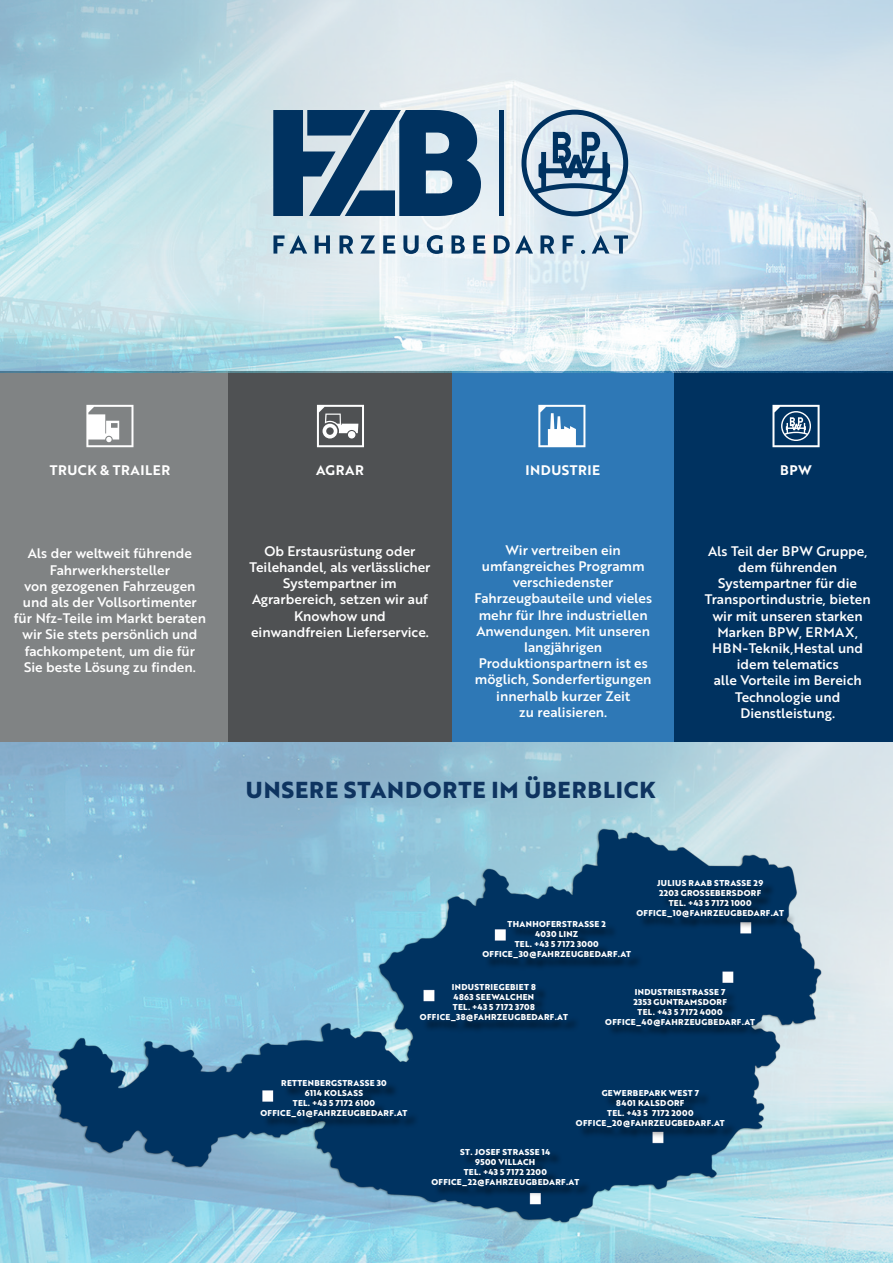
<style>
.page{position:relative;width:893px;height:1263px;background:#fff}
.page>*{position:absolute;margin:0;border:0;box-sizing:border-box;transform-origin:0 0}
.t1{font:700 22.5px "Brother 1816 Extra";letter-spacing:.04em;color:#0e3460}
.t2{font:13.5px/16.2px "Brother 1816 Medium";color:#fff;text-align:center}
.t3{font:13.5px "Brother 1816 Bold";letter-spacing:.04em;color:#fff}
.t4{font:700 8.25px/9.9px "Brother 1816 Extra";letter-spacing:.04em;color:#fff;text-align:center}
</style>
<div class="page">
<div style="left:0;top:371px;width:228px;height:371px;background:#808384"></div>
<div style="left:452px;top:371px;width:223px;height:371px;background:#2e78b6"></div>
<div style="left:674px;top:371px;width:219px;height:371px;background:#003260"></div>
<div style="left:228px;top:371px;width:224px;height:371px;background:#4f5153"></div>
<svg style="left:86px;top:405px;width:47px;height:42px"></svg>
<svg style="left:317px;top:405px;width:47px;height:42px"></svg>
<svg style="left:538px;top:405px;width:47px;height:42px"></svg>
<svg style="left:772px;top:405px;width:48px;height:42px"></svg>
<img style="left:0;top:0;width:893px;height:372px">
<img style="left:0;top:742px;width:893px;height:521px">
<svg style="left:521px;top:110px;width:107px;height:106px"></svg>
<div style="left:499px;top:110px;width:5px;height:106px;background:#003260"></div>
<svg style="left:273px;top:110px;width:208px;height:106px"></svg>
<svg style="left:273px;top:235px;width:34px;height:19px"></svg>
<svg style="left:315px;top:235px;width:15px;height:19px"></svg>
<svg style="left:339px;top:235px;width:14px;height:19px"></svg>
<svg style="left:360px;top:235px;width:15px;height:19px"></svg>
<svg style="left:383px;top:235px;width:12px;height:19px"></svg>
<svg style="left:403px;top:235px;width:16px;height:19px"></svg>
<svg style="left:427px;top:235px;width:16px;height:19px"></svg>
<svg style="left:451px;top:235px;width:14px;height:19px"></svg>
<svg style="left:473px;top:235px;width:12px;height:19px"></svg>
<svg style="left:494px;top:235px;width:39px;height:19px"></svg>
<svg style="left:540px;top:235px;width:14px;height:19px"></svg>
<svg style="left:563px;top:235px;width:11px;height:19px"></svg>
<svg style="left:581px;top:250px;width:4px;height:4px"></svg>
<svg style="left:592px;top:235px;width:36px;height:19px"></svg>
<img style="left:14px;top:816px;width:865px;height:423px">
<div style="left:607px;top:990px;width:160px;height:48px;background:#231f20;opacity:.75"></div>
<div style="left:262px;top:1082px;width:158px;height:48px;background:#231f20;opacity:.75"></div>
<div style="left:485px;top:923px;width:158px;height:48px;background:#231f20;opacity:.75"></div>
<div style="left:433px;top:1150px;width:159px;height:48px;background:#231f20;opacity:.75"></div>
<div style="left:422px;top:986px;width:158px;height:47px;background:#231f20;opacity:.75"></div>
<div style="left:578px;top:1092px;width:159px;height:48px;background:#231f20;opacity:.75"></div>
<div style="left:638px;top:882px;width:158px;height:48px;background:#231f20;opacity:.75"></div>
<p class="t3" style="left:50px;top:460px;width:122px">TRUCK &amp; TRAILER</p>
<p class="t2" style="left:14px;top:545px;width:194px">Als der weltweit führende<br>Fahrwerkhersteller<br>von gezogenen Fahrzeugen und als der Vollsortimenter für Nfz-Teile im Markt beraten wir Sie stets persönlich und fachkompetent, um die für<br>Sie beste Lösung zu finden.</p>
<p class="t3" style="left:316px;top:460px;width:49px">AGRAR</p>
<p class="t2" style="left:249px;top:542px;width:183px">Ob Erstausrüstung oder<br>Teilehandel, als verlässlicher<br>Systempartner im<br>Agrarbereich, setzen wir auf<br>Knowhow und einwandfreien Lieferservice.</p>
<p class="t3" style="left:525px;top:460px;width:76px">INDUSTRIE</p>
<p class="t3" style="left:780px;top:460px;width:33px">BPW</p>
<p class="t2" style="left:474px;top:541px;width:179px">Wir vertreiben ein umfangreiches Programm verschiedenster<br>Fahrzeugbauteile und vieles mehr für Ihre industriellen<br>Anwendungen. Mit unseren langjährigen<br>Produktionspartnern ist es möglich, Sonderfertigungen innerhalb kurzer Zeit<br>zu realisieren.</p>
<p class="t2" style="left:705px;top:542px;width:167px">Als Teil der BPW Gruppe, dem führenden<br>Systempartner für die<br>Transportindustrie, bieten wir mit unseren starken<br>Marken BPW, ERMAX,<br>HBN-Teknik,Hestal und idem telematics<br>alle Vorteile im Bereich<br>Technologie und<br>Dienstleistung.</p>
<p class="t1" style="left:246px;top:773px;width:411px">UNSERE STANDORTE IM ÜBERBLICK</p>
<p class="t4" style="left:636px;top:878px;width:149px">JULIUS RAAB STRASSE 29<br>2203 GROSSEBERSDORF<br>TEL. +43 5 7172 1000<br>OFFICE_10@FAHRZEUGBEDARF.AT</p>
<p class="t4" style="left:482px;top:919px;width:150px">THANHOFERSTRASSE 2<br>4030 LINZ<br>TEL. +43 5 7172 3000<br>OFFICE_30@FAHRZEUGBEDARF.AT</p>
<p class="t4" style="left:420px;top:982px;width:149px">INDUSTRIEGEBIET 8<br>4863 SEEWALCHEN<br>TEL. +43 5 7172 3708<br>OFFICE_38@FAHRZEUGBEDARF.AT</p>
<p class="t4" style="left:605px;top:986px;width:151px">INDUSTRIESTRASSE 7<br>2353 GUNTRAMSDORF<br>TEL. +43 5 7172 4000<br>OFFICE_40@FAHRZEUGBEDARF.AT</p>
<p class="t4" style="left:260px;top:1078px;width:148px">RETTENBERGSTRASSE 30<br>6114 KOLSASS<br>TEL. +43 5 7172 6100<br>OFFICE_61@FAHRZEUGBEDARF.AT</p>
<p class="t4" style="left:576px;top:1088px;width:150px">GEWERBEPARK WEST 7<br>8401 KALSDORF<br>TEL. +43 5 7172 2000<br>OFFICE_20@FAHRZEUGBEDARF.AT</p>
<p class="t4" style="left:431px;top:1146px;width:149px">ST. JOSEF STRASSE 14<br>9500 VILLACH<br>TEL. +43 5 7172 2200<br>OFFICE_22@FAHRZEUGBEDARF.AT</p>
</div>
